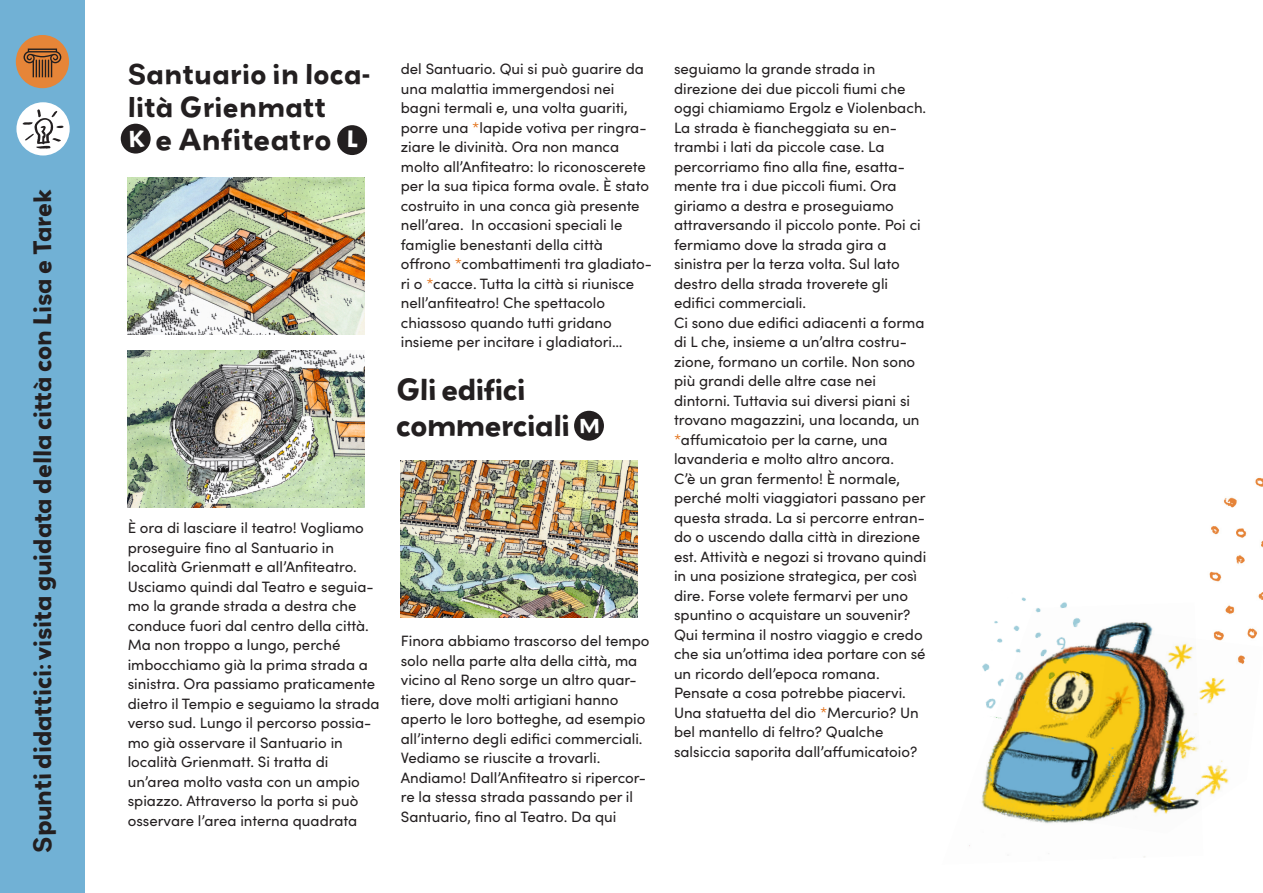
<style>
.page{position:relative;width:1263px;height:893px;background:#fff}
.page>*{position:absolute;margin:0;border:0;box-sizing:border-box;transform-origin:0 0}
._002_Lauftext{font:700 27px "Grenadine MVB";letter-spacing:-.02em;color:#231f20}
._002_Lauftext-2{font:700 27px "Grenadine MVB";letter-spacing:.01em;color:#231f20}
._002_Lauftext-3{font:700 25.5px/33px "Grenadine MVB";letter-spacing:.01em;color:#231f20}
._002_Lauftext-4{font:700 22.5px "Grenadine MVB";letter-spacing:-.01em;color:#231f20}
.t1{font:15px/19.5px "Sofia Pro";color:#231f20}
.s1{font-size:21px;color:#fff}
.s2{color:#e26f15}
.s3{font-size:18px;color:#fff}
</style>
<div class="page">
<div style="left:0;top:0;width:85px;height:893px;background:#71b1d5"></div>
<div style="left:16px;top:102px;width:54px;height:53px;background:#fff;border-radius:50%"></div>
<svg style="left:23px;top:109px;width:41px;height:40px"></svg>
<div style="left:16px;top:35px;width:53px;height:53px;background:#e68538;border-radius:50%"></div>
<svg style="left:24px;top:49px;width:37px;height:28px"></svg>
<img style="left:128px;top:177px;width:236px;height:158px">
<img style="left:128px;top:350px;width:236px;height:157px">
<img style="left:401px;top:460px;width:236px;height:158px">
<img style="left:1203px;top:681px;width:26px;height:114px">
<img style="left:1209px;top:477px;width:54px;height:204px">
<img style="left:969px;top:603px;width:234px;height:255px">
<div style="left:337px;top:125px;width:30px;height:30px;background:#231f20;border-radius:50%"></div>
<div style="left:121px;top:124px;width:30px;height:30px;background:#231f20;border-radius:50%"></div>
<div style="left:574px;top:411px;width:30px;height:30px;background:#231f20;border-radius:50%"></div>
<p class="_002_Lauftext-4" style="left:26px;top:853px;width:665px;rotate:-90deg">Spunti didattici: visita guidata della città con Lisa e Tarek</p>
<p class="_002_Lauftext-3" style="left:128px;top:57px;width:244px">Santuario in loca&shy;lità Grienmatt</p>
<p class="_002_Lauftext-2" style="left:128px;top:120px;width:232px"><span class="s1">K</span> e Anfiteatro <span class="s1">L</span></p>
<p class="t1" style="left:401px;top:58px;width:253px">del Santuario. Qui si può guarire da una malattia immergendosi nei bagni termali e, una volta guariti, porre una <span class="s2">*</span>lapide votiva per ringra&shy;ziare le divinità. Ora non manca molto all’Anfiteatro: lo riconoscerete per la sua tipica forma ovale. È stato costruito in una conca già presente nell’area. In occasioni speciali le famiglie benestanti della città offrono <span class="s2">*</span>combattimenti tra gladiato&shy;ri o <span class="s2">*</span>cacce. Tutta la città si riunisce nell’anfiteatro! Che spettacolo chiassoso quando tutti gridano insieme per incitare i gladiatori…</p>
<p class="_002_Lauftext" style="left:396px;top:370px;width:131px">Gli edifici</p>
<p class="_002_Lauftext" style="left:396px;top:406px;width:206px">commerciali <span class="s3">M</span></p>
<p class="t1" style="left:128px;top:518px;width:253px">È ora di lasciare il teatro! Vogliamo proseguire fino al Santuario in località Grienmatt e all’Anfiteatro.<br>Usciamo quindi dal Teatro e seguia&shy;mo la grande strada a destra che conduce fuori dal centro della città.<br>Ma non troppo a lungo, perché imbocchiamo già la prima strada a sinistra. Ora passiamo praticamente dietro il Tempio e seguiamo la strada verso sud. Lungo il percorso possia&shy;mo già osservare il Santuario in località Grienmatt. Si tratta di un’area molto vasta con un ampio spiazzo. Attraverso la porta si può osservare l’area interna quadrata</p>
<p class="t1" style="left:401px;top:631px;width:250px">Finora abbiamo trascorso del tempo solo nella parte alta della città, ma vicino al Reno sorge un altro quar&shy;tiere, dove molti artigiani hanno aperto le loro botteghe, ad esempio all’interno degli edifici commerciali.<br>Vediamo se riuscite a trovarli.<br>Andiamo! Dall’Anfiteatro si ripercor&shy;re la stessa strada passando per il Santuario, fino al Teatro. Da qui</p>
<p class="t1" style="left:674px;top:58px;width:254px">seguiamo la grande strada in direzione dei due piccoli fiumi che oggi chiamiamo Ergolz e Violenbach.<br>La strada è fiancheggiata su en&shy;trambi i lati da piccole case. La percorriamo fino alla fine, esatta&shy;mente tra i due piccoli fiumi. Ora giriamo a destra e proseguiamo attraversando il piccolo ponte. Poi ci fermiamo dove la strada gira a sinistra per la terza volta. Sul lato destro della strada troverete gli edifici commerciali.</p>
<p class="t1" style="left:674px;top:312px;width:252px">Ci sono due edifici adiacenti a forma di L che, insieme a un’altra costru&shy;zione, formano un cortile. Non sono più grandi delle altre case nei dintorni. Tuttavia sui diversi piani si trovano magazzini, una locanda, un <span class="s2">*</span>affumicatoio per la carne, una lavanderia e molto altro ancora.</p>
<p class="t1" style="left:674px;top:468px;width:254px">C’è un gran fermento! È normale, perché molti viaggiatori passano per questa strada. La si percorre entran&shy;do o uscendo dalla città in direzione est. Attività e negozi si trovano quindi in una posizione strategica, per così dire. Forse volete fermarvi per uno spuntino o acquistare un souvenir?</p>
<p class="t1" style="left:674px;top:624px;width:253px">Qui termina il nostro viaggio e credo che sia un’ottima idea portare con sé un ricordo dell’epoca romana.<br>Pensate a cosa potrebbe piacervi.<br>Una statuetta del dio <span class="s2">*</span>Mercurio? Un bel mantello di feltro? Qualche salsiccia saporita dall’affumicatoio?</p>
</div>
